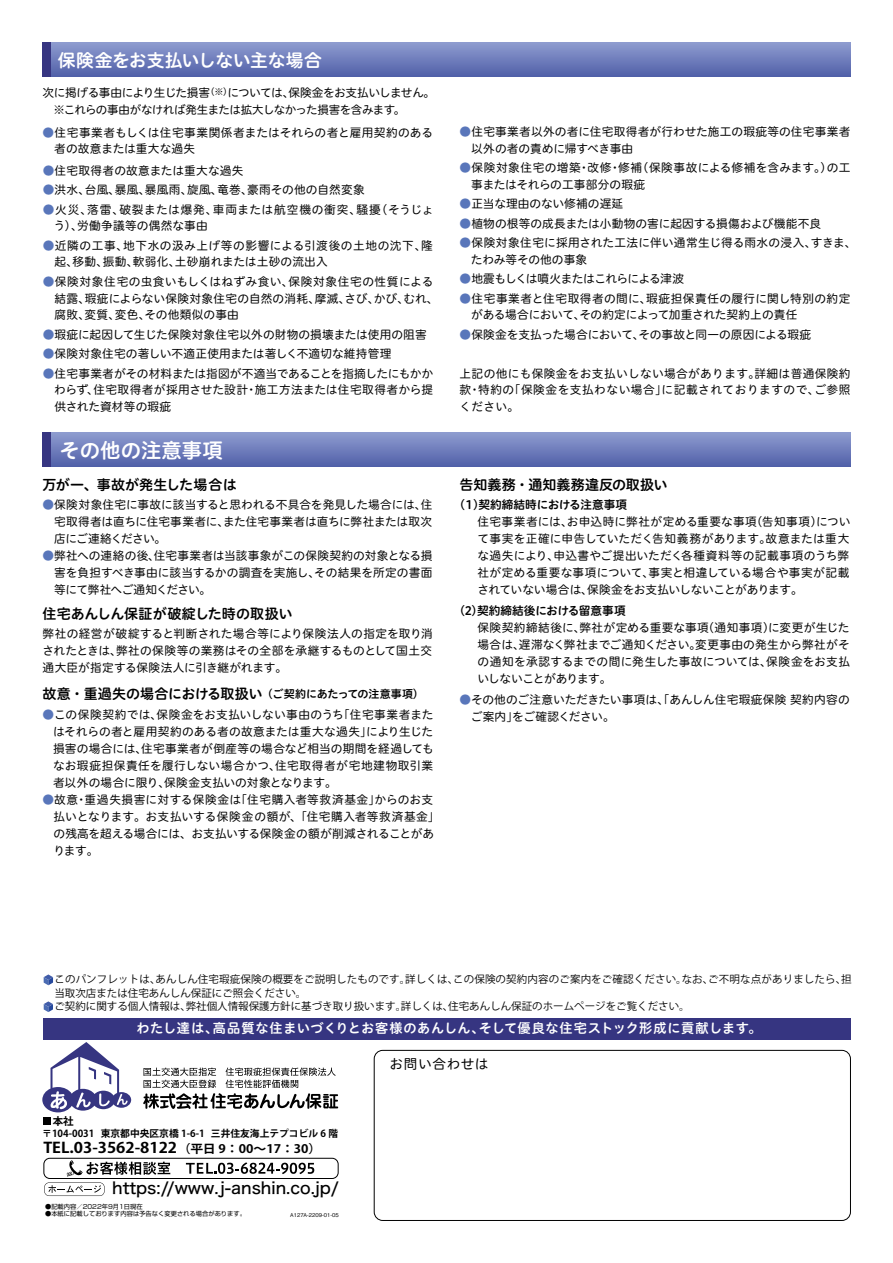
<style>
.page{position:relative;width:893px;height:1263px;background:#fff}
.page>*{position:absolute;margin:0;border:0;box-sizing:border-box;transform-origin:0 0}
.t1{font:20.4px "Hiragino UD Sans R Std N W6";color:#fff}
.t2{font:17.85px "Hiragino UD Sans R Std N W6";letter-spacing:-.02em;color:#fff}
.t3{font:16.2px "Hira Kaku Std W5";color:#000}
.t4{font:700 14.7px "Koz Go Pr 6 N";color:#000;scale:1.1 1}
.t5{font:14.1px "Hiragino UD Sans R Std N W6";color:#000}
.t6{font:13.65px "Hiragino UD Sans R Std N W4";letter-spacing:.045em;color:#000}
.t7{font:13.2px "Hiragino UD Sans R Std N W6";letter-spacing:.04em;color:#fff}
.t8{font:11.7px/17px "Hiragino UD Sans R Std N W4";letter-spacing:.01em;color:#000}
.t9{font:11.7px/16.5px "Hiragino UD Sans R Std N W4";letter-spacing:.04em;color:#000}
.t10{font:11.7px "Hiragino UD Sans R Std N W4";letter-spacing:-.05em;color:#000}
.t11{font:11.7px/16.5px "Hiragino UD Sans R Std N W4";letter-spacing:.035em;color:#000}
.t12{font:11.7px "Hiragino UD Sans R Std N W6";color:#000}
.t13{font:11.7px "Hiragino UD Sans R Std N W4";letter-spacing:-.01em;color:#000}
.t14{font:11.55px "Hiragino UD Sans R Std N W4";letter-spacing:-.035em;color:#000}
.t15{font:10.5px/13.5px "Koz Go Pro";color:#000}
.t16{font:700 10.5px "Koz Go Pr 6 N";color:#000}
.t17{font:700 9.75px "Koz Go Pr 6 N";color:#000}
.t18{font:6.3px "Shin Go Pro";color:#000}
.t19{font:500 5.25px "Gothic BBB Pro";color:#000}
.s1{color:#5976ba}
.s2{font-size:11.1px}
.s3{font-size:11.7px}
</style>
<div class="page">
<div style="left:43px;top:433px;width:807px;height:34px;background:linear-gradient(to bottom,#8e9bcf,#5261a9)"></div>
<div style="left:43px;top:433px;width:8px;height:34px;background:#363581"></div>
<div style="left:43px;top:43px;width:807px;height:34px;background:linear-gradient(to bottom,#8d9bcf,#5261a9)"></div>
<div style="left:43px;top:43px;width:8px;height:34px;background:#363581"></div>
<div style="left:374px;top:1050px;width:477px;height:171px;border:1px solid #000;border-radius:9px"></div>
<div style="left:43px;top:1018px;width:807px;height:21px;background:#363581"></div>
<svg style="left:42px;top:1042px;width:89px;height:70px"></svg>
<svg style="left:143px;top:1067px;width:195px;height:42px"></svg>
<div style="left:44px;top:1158px;width:294px;height:21px;border:1px solid #000;border-radius:6px"></div>
<svg style="left:186px;top:1162px;width:128px;height:12px"></svg>
<svg style="left:44px;top:974px;width:9px;height:11px"></svg>
<svg style="left:44px;top:1001px;width:9px;height:11px"></svg>
<svg style="left:44px;top:1160px;width:126px;height:36px"></svg>
<div style="left:43px;top:1116px;width:8px;height:8px;background:#000"></div>
<h2 class="t2" style="left:58px;top:46px;width:265px">保険金をお支払いしない主な場合</h2>
<p class="t10" style="left:43px;top:84px;width:394px">次に掲げる事由により生じた損害<sup>(※)</sup>については、保険金をお支払いしません。</p>
<p class="t14" style="left:53px;top:101px;width:353px">※これらの事由がなければ発生または拡大しなかった損害を含みます。</p>
<p class="t8" style="left:54px;top:124px;width:380px;line-height:16.5px;text-indent:-12px"><span class="s1">●</span>住宅事業者もしくは住宅事業関係者またはそれらの者と雇用契約のある者の故意または重大な過失</p>
<p class="t8" style="left:43px;top:161px;width:202px"><span class="s1">●</span>住宅取得者の故意または重大な過失</p>
<p class="t8" style="left:43px;top:181px;width:323px"><span class="s1">●</span>洪水、台風、暴風、暴風雨、旋風、竜巻、豪雨その他の自然変象</p>
<p class="t11" style="left:54px;top:201px;width:381px;text-indent:-11px"><span class="s1">●</span>火災、落雷、破裂または爆発、車両または航空機の衝突、騒擾(そうじょう)、労働争議等の偶然な事由</p>
<p class="t9" style="left:55px;top:237px;width:380px;text-indent:-12px"><span class="s1">●</span>近隣の工事、地下水の汲み上げ等の影響による引渡後の土地の沈下、隆起、移動、振動、軟弱化、土砂崩れまたは土砂の流出入</p>
<p class="t8" style="left:55px;top:273px;width:386px;line-height:16.5px;text-indent:-12px"><span class="s1">●</span>保険対象住宅の虫食いもしくはねずみ食い、保険対象住宅の性質による結露、瑕疵によらない保険対象住宅の自然の消耗、摩滅、さび、かび、むれ、腐敗、変質、変色、その他類似の事由</p>
<p class="t8" style="left:43px;top:325px;width:385px"><span class="s1">●</span>瑕疵に起因して生じた保険対象住宅以外の財物の損壊または使用の阻害</p>
<p class="t8" style="left:43px;top:344px;width:350px"><span class="s1">●</span>保険対象住宅の著しい不適正使用または著しく不適切な維持管理</p>
<p class="t8" style="left:54px;top:364px;width:380px;line-height:16.5px;text-align:justify;text-indent:-12px"><span class="s1">●</span>住宅事業者がその材料または指図が不適当であることを指摘したにもかかわらず、住宅取得者が採用させた設計・施工方法または住宅取得者から提供された資材等の瑕疵</p>
<h1 class="t1" style="left:59px;top:435px;width:165px">その他の注意事項</h1>
<p class="t5" style="left:43px;top:474px;width:196px">万が一、事故が発生した場合は</p>
<p class="t8" style="left:54px;top:496px;width:380px;text-align:justify;text-indent:-12px"><span class="s1">●</span>保険対象住宅に事故に該当すると思われる不具合を発見した場合には、住宅取得者は直ちに住宅事業者に、また住宅事業者は直ちに弊社または取次店にご連絡ください。</p>
<p class="t8" style="left:54px;top:547px;width:380px;text-align:justify;text-indent:-12px"><span class="s1">●</span>弊社への連絡の後、住宅事業者は当該事象がこの保険契約の対象となる損害を負担すべき事由に該当するかの調査を実施し、その結果を所定の書面等にて弊社へご通知ください。</p>
<p class="t5" style="left:43px;top:603px;width:251px">住宅あんしん保証が破綻した時の取扱い</p>
<p class="t8" style="left:42px;top:624px;width:392px;text-align:justify">弊社の経営が破綻すると判断された場合等により保険法人の指定を取り消されたときは、弊社の保険等の業務はその全部を承継するものとして国土交通大臣が指定する保険法人に引き継がれます。</p>
<p class="t5" style="left:43px;top:683px;width:383px">故意・重過失の場合における取扱い<span class="s2">（ご契約にあたっての注意事項）</span></p>
<p class="t8" style="left:53px;top:705px;width:382px;text-align:justify;text-indent:-11px"><span class="s1">●</span>この保険契約では、保険金をお支払いしない事由のうち「住宅事業者またはそれらの者と雇用契約のある者の故意または重大な過失」により生じた損害の場合には、住宅事業者が倒産等の場合など相当の期間を経過してもなお瑕疵担保責任を履行しない場合かつ、住宅取得者が宅地建物取引業者以外の場合に限り、保険金支払いの対象となります。</p>
<p class="t8" style="left:53px;top:790px;width:387px;text-indent:-11px"><span class="s1">●</span>故意・重過失損害に対する保険金は「住宅購入者等救済基金」からのお支払いとなります。お支払いする保険金の額が、「住宅購入者等救済基金」の残高を超える場合には、お支払いする保険金の額が削減されることがあります。</p>
<p class="t8" style="left:471px;top:123px;width:381px;line-height:16.5px;text-indent:-12px"><span class="s1">●</span>住宅事業者以外の者に住宅取得者が行わせた施工の瑕疵等の住宅事業者以外の者の責めに帰すべき事由</p>
<p class="t8" style="left:471px;top:159px;width:381px;line-height:16.5px;text-indent:-12px"><span class="s1">●</span>保険対象住宅の増築・改修・修補(保険事故による修補を含みます｡)の工事またはそれらの工事部分の瑕疵</p>
<p class="t8" style="left:459px;top:195px;width:165px"><span class="s1">●</span>正当な理由のない修補の遅延</p>
<p class="t8" style="left:459px;top:214px;width:363px"><span class="s1">●</span>植物の根等の成長または小動物の害に起因する損傷および機能不良</p>
<p class="t8" style="left:471px;top:234px;width:387px;line-height:16.5px;text-indent:-11px"><span class="s1">●</span>保険対象住宅に採用された工法に伴い通常生じ得る雨水の浸入、すきま、たわみ等その他の事象</p>
<p class="t10" style="left:459px;top:270px;width:226px"><span class="s1">●</span>地震もしくは噴火またはこれらによる津波</p>
<p class="t8" style="left:471px;top:289px;width:381px;line-height:16.5px;text-indent:-12px"><span class="s1">●</span>住宅事業者と住宅取得者の間に、瑕疵担保責任の履行に関し特別の約定がある場合において、その約定によって加重された契約上の責任</p>
<p class="t13" style="left:459px;top:325px;width:353px"><span class="s1">●</span>保険金を支払った場合において、その事故と同一の原因による瑕疵</p>
<p class="t8" style="left:460px;top:364px;width:392px;line-height:16.5px;text-align:justify">上記の他にも保険金をお支払いしない場合があります。詳細は普通保険約款・特約の「保険金を支払わない場合」に記載されておりますので、ご参照ください。</p>
<p class="t5" style="left:460px;top:474px;width:209px">告知義務・通知義務違反の取扱い</p>
<p class="t12" style="left:453px;top:496px;width:175px">（１）契約締結時における注意事項</p>
<p class="t8" style="left:477px;top:512px;width:374px;text-align:justify">住宅事業者には、お申込時に弊社が定める重要な事項(告知事項)について事実を正確に申告していただく告知義務があります。故意または重大な過失により、申込書やご提出いただく各種資料等の記載事項のうち弊社が定める重要な事項について、事実と相違している場合や事実が記載されていない場合は、保険金をお支払いしないことがあります。</p>
<p class="t12" style="left:453px;top:602px;width:174px">（2）契約締結後における留意事項</p>
<p class="t8" style="left:477px;top:619px;width:374px;text-align:justify">保険契約締結後に、弊社が定める重要な事項(通知事項)に変更が生じた場合は、遅滞なく弊社までご通知ください。変更事由の発生から弊社がその通知を承認するまでの間に発生した事故については、保険金をお支払いしないことがあります。</p>
<p class="t8" style="left:471px;top:691px;width:380px;text-indent:-11px"><span class="s1">●</span>その他のご注意いただきたい事項は、「あんしん住宅瑕疵保険 契約内容のご案内」をご確認ください。</p>
<p class="t15" style="left:54px;top:973px;width:799px">このパンフレットは、あんしん住宅瑕疵保険の概要をご説明したものです。詳しくは、この保険の契約内容のご案内をご確認ください。なお、ご不明な点がありましたら、担当取次店または住宅あんしん保証にご照会ください。<br>ご契約に関する個人情報は、弊社個人情報保護方針に基づき取り扱います。詳しくは、住宅あんしん保証のホームページをご覧ください。</p>
<p class="t7" style="left:136px;top:1018px;width:627px">わたし達は、高品質な住まいづくりとお客様のあんしん、そして優良な住宅ストック形成に貢献します。</p>
<p class="t16" style="left:42px;top:1115px;width:33px">　本社</p>
<p class="t17" style="left:42px;top:1127px;width:298px">〒104-0031 東京都中央区京橋 1-6-1 三井住友海上テプコビル 6 階</p>
<p class="t4" style="left:43px;top:1139px;width:254px">TEL.03-3562-8122 <span class="s3">（平日 9：00～17：30）</span></p>
<h3 class="t3" style="left:112px;top:1175px;width:228px">https://www.j-anshin.co.jp/</h3>
<p class="t18" style="left:45px;top:1201px;width:99px">●記載内容／2022年9月1日現在</p>
<p class="t18" style="left:45px;top:1209px;width:202px">●本紙に記載しております内容は予告なく変更される場合があります。</p>
<p class="t19" style="left:290px;top:1210px;width:50px">A127A-2209-01-05</p>
<p class="t6" style="left:390px;top:1054px;width:100px">お問い合わせは</p>
</div>
